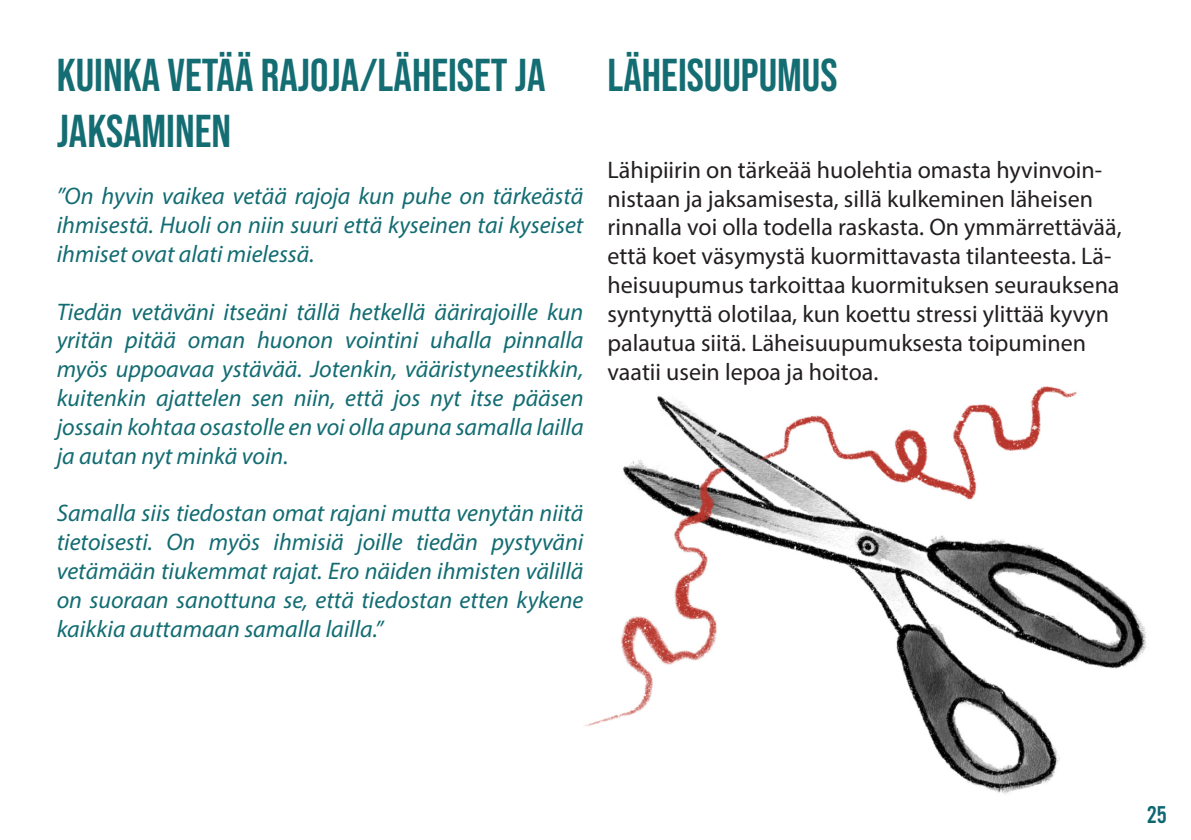
<style>
.page{position:relative;width:1191px;height:840px;background:#fff}
.page>*{position:absolute;margin:0;border:0;box-sizing:border-box;transform-origin:0 0}
.Otsot{font:46px/55.2px "Bebas Neue";color:#146d73}
.Ajatuksia{font:italic 24px/28.8px "Myriad Pro";color:#126c72;text-align:justify}
.Leibs{font:24px/28.8px "Myriad Pro";color:#231f20}
.t1{font:24px "Bebas";color:#0d6771}
</style>
<div class="page">
<img style="left:584px;top:386px;width:562px;height:409px">
<p class="Otsot" style="left:57px;top:47px;width:490px">KUINKA VETÄÄ RAJOJA/LÄHEISET JA<br>JAKSAMINEN</p>
<p class="Ajatuksia" style="left:57px;top:181px;width:528px">”On hyvin vaikea vetää rajoja kun puhe on tärkeästä ihmisestä. Huoli on niin suuri että kyseinen tai kyseiset ihmiset ovat alati mielessä.</p>
<p class="Ajatuksia" style="left:57px;top:296px;width:528px">Tiedän vetäväni itseäni tällä hetkellä äärirajoille kun yritän pitää oman huonon vointini uhalla pinnalla myös uppoavaa ystävää. Jotenkin, vääristyneestikkin, kuitenkin ajattelen sen niin, että jos nyt itse pääsen jossain kohtaa osastolle en voi olla apuna samalla lailla ja autan nyt minkä voin.</p>
<p class="Ajatuksia" style="left:57px;top:498px;width:528px">Samalla siis tiedostan omat rajani mutta venytän niitä tietoisesti. On myös ihmisiä joille tiedän pystyväni vetämään tiukemmat rajat. Ero näiden ihmisten välillä on suoraan sanottuna se, että tiedostan etten kykene kaikkia auttamaan samalla lailla.”</p>
<p class="Otsot" style="left:607px;top:47px;width:231px">LÄHEISUUPUMUS</p>
<p class="Leibs" style="left:607px;top:155px;width:515px">Lähipiirin on tärkeää huolehtia omasta hyvinvoin&shy;nistaan ja jaksamisesta, sillä kulkeminen läheisen rinnalla voi olla todella raskasta. On ymmärrettävää, että koet väsymystä kuormittavasta tilanteesta. Lä&shy;heisuupumus tarkoittaa kuormituksen seurauksena syntynyttä olotilaa, kun koettu stressi ylittää kyvyn palautua siitä. Läheisuupumuksesta toipuminen vaatii usein lepoa ja hoitoa.</p>
<p class="t1" style="left:1147px;top:801px;width:21px">25</p>
</div>
